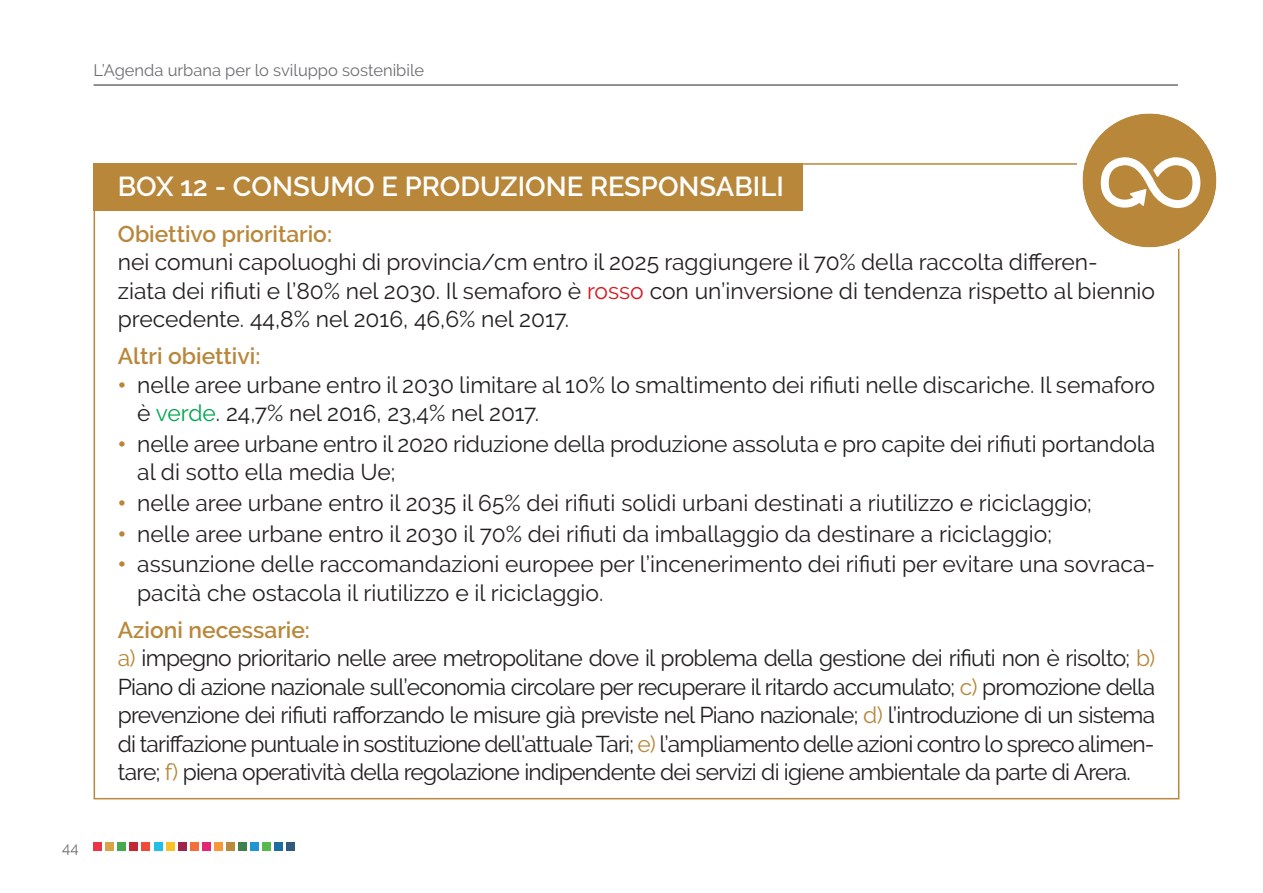
<style>
.page{position:relative;width:1263px;height:893px;background:#fff}
.page>*{position:absolute;margin:0;border:0;box-sizing:border-box;transform-origin:0 0}
.t1{font:600 27.3px "Raleway";color:#fff}
.t2{font:22.8px/28.5px "Raleway";letter-spacing:-.01em;color:#231f20}
.t3{font:22.8px/28.5px "Raleway";letter-spacing:-.035em;color:#231f20}
.t4{font:600 22.8px "Raleway";color:#b8873a}
.t5{font:16.5px "Raleway";color:#6c6d70}
.t6{font:15px "Raleway";color:#6c6d70}
.s1{color:#d8171f}
.s2{font-weight:900;color:#b8873a}
.s3{color:#00a54f}
.s4{font-weight:600;color:#b8873a}
.s5{color:#b8873a}
</style>
<div class="page">
<hr style="left:94px;top:84px;width:1084px;height:2px;background:#6c6d70">
<div style="left:94px;top:843px;width:8px;height:8px;background:#eb3445"></div>
<div style="left:106px;top:843px;width:8px;height:8px;background:#d7a345"></div>
<div style="left:118px;top:843px;width:8px;height:8px;background:#45a950"></div>
<div style="left:130px;top:843px;width:8px;height:8px;background:#c52635"></div>
<div style="left:142px;top:843px;width:8px;height:8px;background:#ef4b37"></div>
<div style="left:154px;top:843px;width:8px;height:8px;background:#22c0e5"></div>
<div style="left:166px;top:843px;width:8px;height:8px;background:#fac129"></div>
<div style="left:178px;top:843px;width:8px;height:8px;background:#9d244a"></div>
<div style="left:190px;top:843px;width:8px;height:8px;background:#f26f39"></div>
<div style="left:202px;top:843px;width:8px;height:8px;background:#e32572"></div>
<div style="left:214px;top:843px;width:9px;height:8px;background:#f89939"></div>
<div style="left:226px;top:843px;width:9px;height:8px;background:#b78a3d"></div>
<div style="left:238px;top:843px;width:9px;height:8px;background:#3e8250"></div>
<div style="left:250px;top:843px;width:9px;height:8px;background:#1e96d3"></div>
<div style="left:262px;top:843px;width:9px;height:8px;background:#58b84d"></div>
<div style="left:274px;top:843px;width:9px;height:8px;background:#1d6da2"></div>
<div style="left:286px;top:843px;width:9px;height:8px;background:#30597b"></div>
<div style="left:94px;top:164px;width:709px;height:47px;background:#b8873a"></div>
<svg style="left:1075px;top:113px;width:142px;height:142px"></svg>
<p class="t5" style="left:94px;top:61px;width:332px">L’Agenda urbana per lo sviluppo sostenibile</p>
<p class="t6" style="left:62px;top:839px;width:18px">44</p>
<p class="t1" style="left:118px;top:171px;width:667px">BOX 12 - CONSUMO E PRODUZIONE RESPONSABILI</p>
<p class="t4" style="left:118px;top:220px;width:216px">Obiettivo prioritario:</p>
<p class="t2" style="left:118px;top:248px;width:1039px">nei comuni capoluoghi di provincia/cm entro il 2025 raggiungere il 70% della raccolta differen-<br>ziata dei rifiuti e l’80% nel 2030. Il semaforo è <span class="s1">rosso</span> con un’inversione di tendenza rispetto al biennio precedente. 44,8% nel 2016, 46,6% nel 2017.</p>
<p class="t4" style="left:118px;top:343px;width:144px">Altri obiettivi:</p>
<p class="t2" style="left:137px;top:370px;width:1019px;text-indent:-19px"><span class="s2">•</span> nelle aree urbane entro il 2030 limitare al 10% lo smaltimento dei rifiuti nelle discariche. Il semaforo è <span class="s3">verde</span>. 24,7% nel 2016, 23,4% nel 2017.</p>
<p class="t2" style="left:137px;top:429px;width:1019px;text-indent:-19px"><span class="s2">•</span> nelle aree urbane entro il 2020 riduzione della produzione assoluta e pro capite dei rifiuti portandola al di sotto ella media Ue;</p>
<p class="t2" style="left:118px;top:489px;width:975px"><span class="s2">•</span> nelle aree urbane entro il 2035 il 65% dei rifiuti solidi urbani destinati a riutilizzo e riciclaggio;</p>
<p class="t2" style="left:118px;top:519px;width:936px"><span class="s2">•</span> nelle aree urbane entro il 2030 il 70% dei rifiuti da imballaggio da destinare a riciclaggio;</p>
<p class="t2" style="left:137px;top:550px;width:1019px;text-indent:-19px"><span class="s2">•</span> assunzione delle raccomandazioni europee per l’incenerimento dei rifiuti per evitare una sovraca&shy;pacità che ostacola il riutilizzo e il riciclaggio.</p>
<p class="t3" style="left:118px;top:615px;width:1039px"><span class="s4">Azioni necessarie:<br></span><span class="s5">a)</span> impegno prioritario nelle aree metropolitane dove il problema della gestione dei rifiuti non è risolto; <span class="s5">b)<br></span>Piano di azione nazionale sull’economia circolare per recuperare il ritardo accumulato; <span class="s5">c)</span> promozione della prevenzione dei rifiuti rafforzando le misure già previste nel Piano nazionale; <span class="s5">d)</span> l’introduzione di un sistema di tariffazione puntuale in sostituzione dell’attuale Tari; <span class="s5">e)</span> l’ampliamento delle azioni contro lo spreco alimen&shy;tare; <span class="s5">f)</span> piena operatività della regolazione indipendente dei servizi di igiene ambientale da parte di Arera.</p>
</div>
